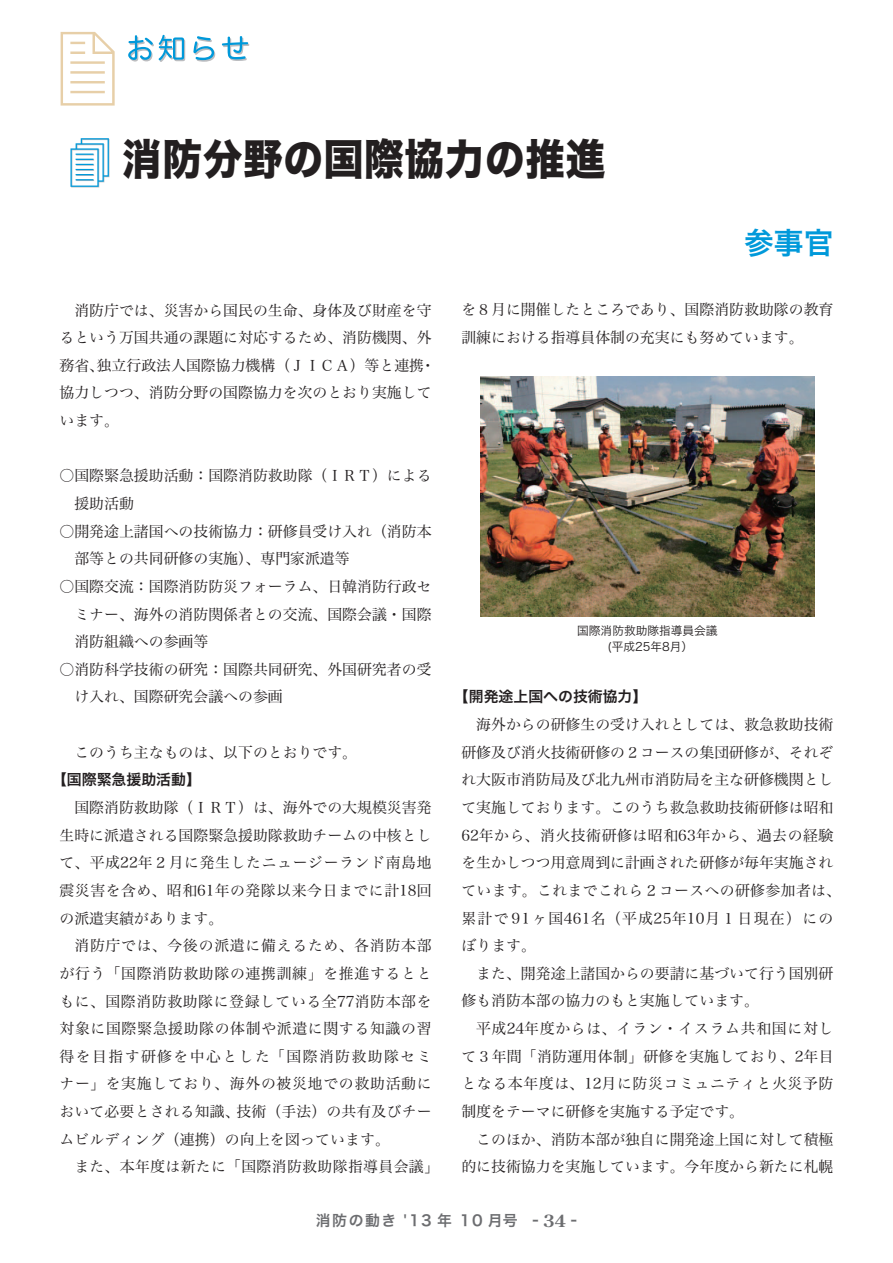
<style>
.page{position:relative;width:893px;height:1263px;background:#fff}
.page>*{position:absolute;margin:0;border:0;box-sizing:border-box;transform-origin:0 0}
.t1{font:42.45px "Hira Kaku Std W8";letter-spacing:.02em;color:#231f20;scale:.93 1}
.t2{font:29.7px "Hira Kaku Pro W6";color:#0099da}
.t3{font:14.85px/27.6px "Hira Min Pro N W3";color:#231f20}
.t4{font:14.85px "Hira Min Pro N W3";letter-spacing:.045em;color:#231f20}
.t5{font:14.85px "Hira Min Pro N W3";letter-spacing:.04em;color:#231f20}
.t6{font:14.85px "Hira Min Pro N W3";letter-spacing:.035em;color:#231f20}
.t7{font:14.85px "Hira Min Pro N W3";letter-spacing:.025em;color:#231f20}
.t8{font:14.85px "Hira Min Pro N W3";letter-spacing:.085em;color:#231f20}
.t9{font:14.85px "Hira Min Pro N W3";letter-spacing:.02em;color:#231f20}
.t10{font:14.85px "Hira Kaku Pro N W6";color:#231f20}
.t11{font:14.85px "Hira Min Pro N W3";letter-spacing:.05em;color:#231f20}
.t12{font:14.85px "Hira Min Pro N W3";letter-spacing:.095em;color:#231f20}
.t13{font:14.85px "Hira Kaku Pro W6";letter-spacing:.1em;color:#6c6d70}
.t14{font:11.7px/15.9px "Hira Kaku Pro N W3";color:#231f20;text-align:center}
.s1{font-family:"Century Old Style Std";font-weight:700;font-size:16.95px}
</style>
<div class="page">
<svg style="left:70px;top:138px;width:39px;height:49px"></svg>
<img style="left:481px;top:376px;width:333px;height:240px">
<svg style="left:61px;top:32px;width:54px;height:74px"></svg>
<svg style="left:128px;top:35px;width:121px;height:27px"></svg>
<p class="t1" style="left:122px;top:135px;width:521px">消防分野の国際協力の推進</p>
<p class="t2" style="left:744px;top:216px;width:91px">参事官</p>
<p class="t3" style="left:60px;top:295px;width:377px;text-indent:15px">消防庁では、災害から国民の生命、身体及び財産を守るという万国共通の課題に対応するため、消防機関、外務省、独立行政法人国際協力機構（ＪＩＣＡ）等と連携・協力しつつ、消防分野の国際協力を次のとおり実施しています。</p>
<p class="t3" style="left:74px;top:461px;width:359px;text-indent:-15px">○国際緊急援助活動：国際消防救助隊（ＩＲＴ）による援助活動</p>
<p class="t3" style="left:74px;top:516px;width:359px;text-indent:-15px">○開発途上諸国への技術協力：研修員受け入れ（消防本部等との共同研修の実施）、専門家派遣等</p>
<p class="t3" style="left:74px;top:571px;width:359px;text-align:justify;text-indent:-15px">○国際交流：国際消防防災フォーラム、日韓消防行政セミナー、海外の消防関係者との交流、国際会議・国際消防組織への参画等</p>
<p class="t3" style="left:74px;top:654px;width:359px;text-indent:-15px">○消防科学技術の研究：国際共同研究、外国研究者の受け入れ、国際研究会議への参画</p>
<p class="t3" style="left:74px;top:737px;width:284px">このうち主なものは、以下のとおりです。</p>
<p class="t10" style="left:52px;top:766px;width:150px">【国際緊急援助活動】</p>
<p class="t3" style="left:74px;top:792px;width:359px">国際消防救助隊（ＩＲＴ）は、海外での大規模災害発</p>
<p class="t3" style="left:60px;top:820px;width:374px">生時に派遣される国際緊急援助隊救助チームの中核とし</p>
<p class="t5" style="left:60px;top:850px;width:373px">て、平成22年２月に発生したニュージーランド南島地</p>
<p class="t6" style="left:60px;top:878px;width:374px">震災害を含め、昭和61年の発隊以来今日までに計18回</p>
<p class="t3" style="left:60px;top:903px;width:165px">の派遣実績があります。</p>
<p class="t11" style="left:74px;top:933px;width:359px">消防庁では、今後の派遣に備えるため、各消防本部</p>
<p class="t4" style="left:60px;top:961px;width:374px">が行う「国際消防救助隊の連携訓練」を推進するとと</p>
<p class="t5" style="left:60px;top:988px;width:373px">もに、国際消防救助隊に登録している全77消防本部を</p>
<p class="t4" style="left:60px;top:1016px;width:373px">対象に国際緊急援助隊の体制や派遣に関する知識の習</p>
<p class="t12" style="left:60px;top:1043px;width:374px">得を目指す研修を中心とした「国際消防救助隊セミ</p>
<p class="t4" style="left:60px;top:1071px;width:374px">ナー」を実施しており、海外の被災地での救助活動に</p>
<p class="t3" style="left:60px;top:1096px;width:374px">おいて必要とされる知識、技術（手法）の共有及びチー</p>
<p class="t3" style="left:60px;top:1124px;width:332px">ムビルディング（連携）の向上を図っています。</p>
<p class="t7" style="left:74px;top:1154px;width:366px">また、本年度は新たに「国際消防救助隊指導員会議」</p>
<p class="t3" style="left:461px;top:295px;width:374px">を８月に開催したところであり、国際消防救助隊の教育訓練における指導員体制の充実にも努めています。</p>
<p class="t14" style="left:577px;top:622px;width:142px">国際消防救助隊指導員会議(平成25年8月）</p>
<p class="t10" style="left:454px;top:683px;width:195px">【開発途上国への技術協力】</p>
<p class="t3" style="left:476px;top:709px;width:359px">海外からの研修生の受け入れとしては、救急救助技術</p>
<p class="t3" style="left:461px;top:737px;width:374px">研修及び消火技術研修の２コースの集団研修が、それぞ</p>
<p class="t3" style="left:461px;top:765px;width:374px">れ大阪市消防局及び北九州市消防局を主な研修機関とし</p>
<p class="t3" style="left:461px;top:792px;width:374px">て実施しております。このうち救急救助技術研修は昭和</p>
<p class="t6" style="left:461px;top:822px;width:374px">62年から、消火技術研修は昭和63年から、過去の経験</p>
<p class="t3" style="left:461px;top:847px;width:374px">を生かしつつ用意周到に計画された研修が毎年実施され</p>
<p class="t7" style="left:461px;top:878px;width:381px">ています。これまでこれら２コースへの研修参加者は、</p>
<p class="t8" style="left:461px;top:905px;width:374px">累計で91ヶ国461名（平成25年10月１日現在）にの</p>
<p class="t3" style="left:461px;top:930px;width:76px">ぼります。</p>
<p class="t3" style="left:476px;top:958px;width:359px">また、開発途上諸国からの要請に基づいて行う国別研</p>
<p class="t3" style="left:461px;top:986px;width:299px">修も消防本部の協力のもと実施しています。</p>
<p class="t4" style="left:476px;top:1016px;width:359px">平成24年度からは、イラン・イスラム共和国に対し</p>
<p class="t9" style="left:461px;top:1043px;width:374px">て３年間「消防運用体制」研修を実施しており、2年目</p>
<p class="t5" style="left:461px;top:1071px;width:373px">となる本年度は、12月に防災コミュニティと火災予防</p>
<p class="t3" style="left:461px;top:1096px;width:284px">制度をテーマに研修を実施する予定です。</p>
<p class="t3" style="left:476px;top:1124px;width:359px">このほか、消防本部が独自に開発途上国に対して積極</p>
<p class="t3" style="left:461px;top:1151px;width:374px">的に技術協力を実施しています。今年度から新たに札幌</p>
<p class="t13" style="left:316px;top:1207px;width:263px">消防の動き '13 年 10 月号 - <span class="s1">34</span> -</p>
</div>
